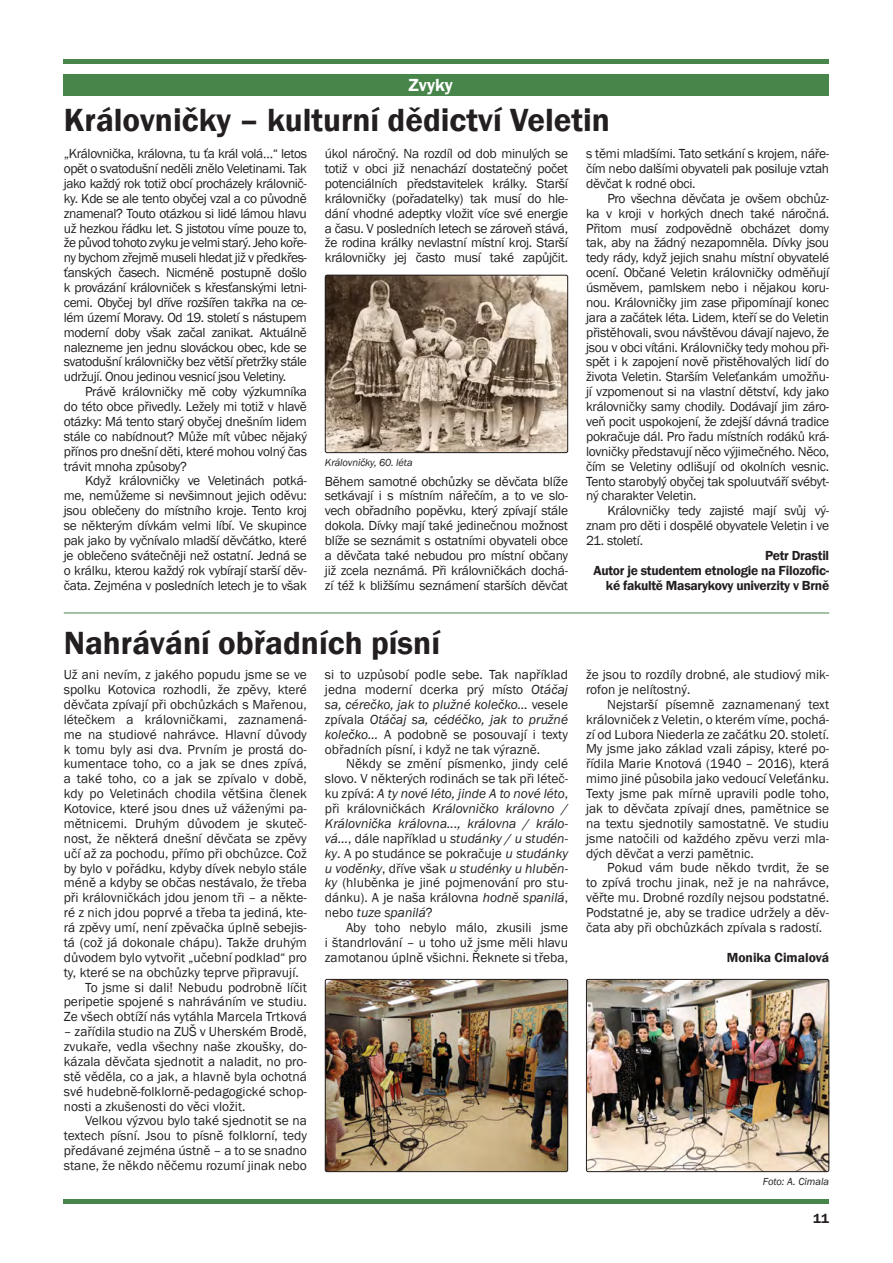
<style>
.page{position:relative;width:893px;height:1263px;background:#fff}
.page>*{position:absolute;margin:0;border:0;box-sizing:border-box;transform-origin:0 0}
.t1{font:600 33px "Franklin Gothic";color:#231f20}
.t2{font:600 18px "Franklin Gothic";color:#fff}
.t3{font:13.5px/14.9px "Franklin Gothic";color:#231f20;text-align:justify}
.t4{font:600 13.5px/14.9px "Franklin Gothic";letter-spacing:-.02em;color:#231f20;text-align:right}
.t5{font:13.5px/14.9px "Franklin Gothic";letter-spacing:-.02em;color:#231f20;text-align:right}
.t6{font:600 13.5px "Franklin Gothic";color:#231f20}
.t7{font:italic 10.5px "Franklin Gothic";letter-spacing:-.01em;color:#231f20}
.s1{font-style:italic}
</style>
<div class="page">
<hr style="left:64px;top:60px;width:765px;height:4px;background:#48854b">
<hr style="left:64px;top:1199px;width:765px;height:4px;background:#48854b">
<div style="left:64px;top:74px;width:765px;height:22px;background:#48854b"></div>
<img style="left:325px;top:979px;width:243px;height:193px">
<div style="left:325px;top:979px;width:243px;height:193px;border:1px solid #231f20;border-radius:2px"></div>
<img style="left:586px;top:979px;width:243px;height:193px">
<div style="left:586px;top:979px;width:243px;height:193px;border:1px solid #231f20;border-radius:2px"></div>
<img style="left:325px;top:275px;width:243px;height:178px">
<div style="left:325px;top:275px;width:243px;height:178px;border:1px solid #231f20;border-radius:2px"></div>
<hr style="left:64px;top:613px;width:765px;height:1px;background:#48854b">
<h2 class="t2" style="left:408px;top:74px;width:46px">Zvyky</h2>
<h1 class="t1" style="left:64px;top:100px;width:548px">Královničky – kulturní dědictví Veletin</h1>
<p class="t3" style="left:586px;top:147px;width:245px">s těmi mladšími. Tato setkání s krojem, náře&shy;čím nebo dalšími obyvateli pak posiluje vztah děvčat k rodné obci.</p>
<p class="t3" style="left:586px;top:191px;width:245px;text-indent:21px">Pro všechna děvčata je ovšem obchůz&shy;ka v kroji v horkých dnech také náročná.<br>Přitom musí zodpovědně obcházet domy tak, aby na žádný nezapomněla. Dívky jsou tedy rády, když jejich snahu místní obyvatelé ocení. Občané Veletin královničky odměňují úsměvem, pamlskem nebo i nějakou koru&shy;nou. Královničky jim zase připomínají konec jara a začátek léta. Lidem, kteří se do Veletin přistěhovali, svou návštěvou dávají najevo, že jsou v obci vítáni. Královničky tedy mohou při&shy;spět i k zapojení nově přistěhovalých lidí do života Veletin. Starším Veleťankám umožňu&shy;jí vzpomenout si na vlastní dětství, kdy jako královničky samy chodily. Dodávají jim záro&shy;veň pocit uspokojení, že zdejší dávná tradice pokračuje dál. Pro řadu místních rodáků krá&shy;lovničky představují něco výjimečného. Něco, čím se Veletiny odlišují od okolních vesnic.<br>Tento starobylý obyčej tak spoluutváří svébyt&shy;ný charakter Veletin.</p>
<p class="t5" style="left:586px;top:504px;width:245px">Královničky tedy zajisté mají svůj vý&shy;znam pro děti i dospělé obyvatele Veletin i ve</p>
<p class="t5" style="left:586px;top:533px;width:58px">21. století.</p>
<p class="t4" style="left:593px;top:548px;width:237px">Petr Drastil<br>Autor je studentem etnologie na Filozofic&shy;ké fakultě Masarykovy univerzity v Brně</p>
<p class="t3" style="left:64px;top:146px;width:245px">„Královnička, královna, tu ťa král volá…“ letos opět o svatodušní neděli znělo Veletinami. Tak jako každý rok totiž obcí procházely královnič&shy;ky. Kde se ale tento obyčej vzal a co původně znamenal? Touto otázkou si lidé lámou hlavu už hezkou řádku let. S jistotou víme pouze to, že původ tohoto zvyku je velmi starý. Jeho koře&shy;ny bychom zřejmě museli hledat již v předkřes&shy;ťanských časech. Nicméně postupně došlo k provázání královniček s křesťanskými letni&shy;cemi. Obyčej byl dříve rozšířen takřka na ce&shy;lém území Moravy. Od 19. století s nástupem moderní doby však začal zanikat. Aktuálně nalezneme jen jednu slováckou obec, kde se svatodušní královničky bez větší přetržky stále udržují. Onou jedinou vesnicí jsou Veletiny.</p>
<p class="t3" style="left:64px;top:384px;width:245px;text-indent:21px">Právě královničky mě coby výzkumníka do této obce přivedly. Ležely mi totiž v hlavě otázky: Má tento starý obyčej dnešním lidem stále co nabídnout? Může mít vůbec nějaký přínos pro dnešní děti, které mohou volný čas trávit mnoha způsoby?</p>
<p class="t3" style="left:64px;top:474px;width:245px;text-indent:21px">Když královničky ve Veletinách potká&shy;me, nemůžeme si nevšimnout jejich oděvu: jsou oblečeny do místního kroje. Tento kroj se některým dívkám velmi líbí. Ve skupince pak jako by vyčnívalo mladší děvčátko, které je oblečeno svátečněji než ostatní. Jedná se o králku, kterou každý rok vybírají starší děv&shy;čata. Zejména v posledních letech je to však</p>
<p class="t3" style="left:325px;top:147px;width:245px">úkol náročný. Na rozdíl od dob minulých se totiž v obci již nenachází dostatečný počet potenciálních představitelek králky. Starší královničky (pořadatelky) tak musí do hle&shy;dání vhodné adeptky vložit více své energie a času. V posledních letech se zároveň stává, že rodina králky nevlastní místní kroj. Starší královničky jej často musí také zapůjčit.</p>
<p class="t7" style="left:325px;top:456px;width:89px">Královničky, 60. léta</p>
<p class="t3" style="left:325px;top:474px;width:245px">Během samotné obchůzky se děvčata blíže setkávají i s místním nářečím, a to ve slo&shy;vech obřadního popěvku, který zpívají stále dokola. Dívky mají také jedinečnou možnost blíže se seznámit s ostatními obyvateli obce a děvčata také nebudou pro místní občany již zcela neznámá. Při královničkách dochá&shy;zí též k bližšímu seznámení starších děvčat</p>
<h1 class="t1" style="left:64px;top:623px;width:378px">Nahrávání obřadních písní</h1>
<p class="t3" style="left:325px;top:667px;width:245px">si to uzpůsobí podle sebe. Tak například jedna moderní dcerka prý místo <span class="s1">Otáčaj sa, cérečko, jak to plužné kolečko...</span> vesele zpívala <span class="s1">Otáčaj sa, cédéčko, jak to pružné kolečko...</span> A podobně se posouvají i texty obřadních písní, i když ne tak výrazně.</p>
<p class="t3" style="left:325px;top:757px;width:245px;text-indent:21px">Někdy se změní písmenko, jindy celé slovo. V některých rodinách se tak při léteč&shy;ku zpívá: <span class="s1">A ty nové léto, jinde A to nové léto</span>, při královničkách <span class="s1">Královničko královno / Královnička královna..., královna / králo&shy;vá...</span>, dále například u <span class="s1">studánky / u studén&shy;ky</span>. A po studánce se pokračuje <span class="s1">u studánky u voděnky</span>, dříve však <span class="s1">u studénky u hluběn&shy;ky</span> (hluběnka je jiné pojmenování pro stu&shy;dánku). A je naša královna <span class="s1">hodně spanilá</span>, nebo <span class="s1">tuze spanilá</span>?</p>
<p class="t3" style="left:325px;top:920px;width:245px;text-indent:21px">Aby toho nebylo málo, zkusili jsme i štandrlování – u toho už jsme měli hlavu zamotanou úplně všichni. Řeknete si třeba,</p>
<p class="t3" style="left:64px;top:667px;width:245px">Už ani nevím, z jakého popudu jsme se ve</p>
<p class="t3" style="left:64px;top:682px;width:245px">spolku Kotovica rozhodli, že zpěvy, které</p>
<p class="t3" style="left:64px;top:697px;width:245px">děvčata zpívají při obchůzkách s Mařenou,</p>
<p class="t3" style="left:64px;top:712px;width:245px">létečkem a královničkami, zaznamená-</p>
<p class="t3" style="left:64px;top:727px;width:245px">me na studiové nahrávce. Hlavní důvody</p>
<p class="t3" style="left:64px;top:742px;width:245px">k tomu byly asi dva. Prvním je prostá do-</p>
<p class="t3" style="left:64px;top:757px;width:245px">kumentace toho, co a jak se dnes zpívá,</p>
<p class="t3" style="left:64px;top:772px;width:245px">a také toho, co a jak se zpívalo v době,</p>
<p class="t3" style="left:64px;top:786px;width:245px">kdy po Veletinách chodila většina členek</p>
<p class="t3" style="left:64px;top:801px;width:245px">Kotovice, které jsou dnes už váženými pa-</p>
<p class="t3" style="left:64px;top:816px;width:245px">mětnicemi. Druhým důvodem je skuteč-</p>
<p class="t3" style="left:64px;top:831px;width:245px">nost, že některá dnešní děvčata se zpěvy</p>
<p class="t3" style="left:64px;top:846px;width:245px">učí až za pochodu, přímo při obchůzce. Což</p>
<p class="t3" style="left:64px;top:861px;width:245px">by bylo v pořádku, kdyby dívek nebylo stále</p>
<p class="t3" style="left:64px;top:876px;width:245px">méně a kdyby se občas nestávalo, že třeba</p>
<p class="t3" style="left:64px;top:891px;width:245px">při královničkách jdou jenom tři – a někte-</p>
<p class="t3" style="left:64px;top:905px;width:245px">ré z nich jdou poprvé a třeba ta jediná, kte-</p>
<p class="t3" style="left:64px;top:920px;width:245px">rá zpěvy umí, není zpěvačka úplně sebejis-</p>
<p class="t3" style="left:64px;top:935px;width:245px">tá (což já dokonale chápu). Takže druhým</p>
<p class="t3" style="left:64px;top:950px;width:245px">důvodem bylo vytvořit „učební podklad“ pro</p>
<p class="t3" style="left:64px;top:965px;width:237px">ty, které se na obchůzky teprve připravují.</p>
<p class="t3" style="left:85px;top:980px;width:223px">To jsme si dali! Nebudu podrobně líčit</p>
<p class="t3" style="left:64px;top:995px;width:245px">peripetie spojené s nahráváním ve studiu.</p>
<p class="t3" style="left:64px;top:1010px;width:245px">Ze všech obtíží nás vytáhla Marcela Trtková</p>
<p class="t3" style="left:64px;top:1024px;width:245px">– zařídila studio na ZUŠ v Uherském Brodě, zvukaře, vedla všechny naše zkoušky, do&shy;kázala děvčata sjednotit a naladit, no pro&shy;stě věděla, co a jak, a hlavně byla ochotná své hudebně-folklorně-pedagogické schop&shy;nosti a zkušenosti do věci vložit.</p>
<p class="t3" style="left:64px;top:1114px;width:245px;text-indent:21px">Velkou výzvou bylo také sjednotit se na textech písní. Jsou to písně folklorní, tedy předávané zejména ústně – a to se snadno stane, že někdo něčemu rozumí jinak nebo</p>
<p class="t3" style="left:586px;top:667px;width:245px">že jsou to rozdíly drobné, ale studiový mik&shy;rofon je nelítostný.</p>
<p class="t3" style="left:586px;top:697px;width:245px;text-indent:21px">Nejstarší písemně zaznamenaný text královniček z Veletin, o kterém víme, pochá&shy;zí od Lubora Niederla ze začátku 20. století.<br>My jsme jako základ vzali zápisy, které po&shy;řídila Marie Knotová (1940 – 2016), která mimo jiné působila jako vedoucí Veleťánku.<br>Texty jsme pak mírně upravili podle toho, jak to děvčata zpívají dnes, pamětnice se na textu sjednotily samostatně. Ve studiu jsme natočili od každého zpěvu verzi mla&shy;dých děvčat a verzi pamětnic.</p>
<p class="t3" style="left:586px;top:861px;width:245px;text-indent:21px">Pokud vám bude někdo tvrdit, že se to zpívá trochu jinak, než je na nahrávce, věřte mu. Drobné rozdíly nejsou podstatné.<br>Podstatné je, aby se tradice udržely a děv&shy;čata aby při obchůzkách zpívala s radostí.</p>
<p class="t6" style="left:727px;top:949px;width:104px">Monika Cimalová</p>
<p class="t7" style="left:763px;top:1174px;width:68px">Foto: A. Cimala</p>
<p class="t4" style="left:813px;top:1211px;width:17px">11</p>
</div>
